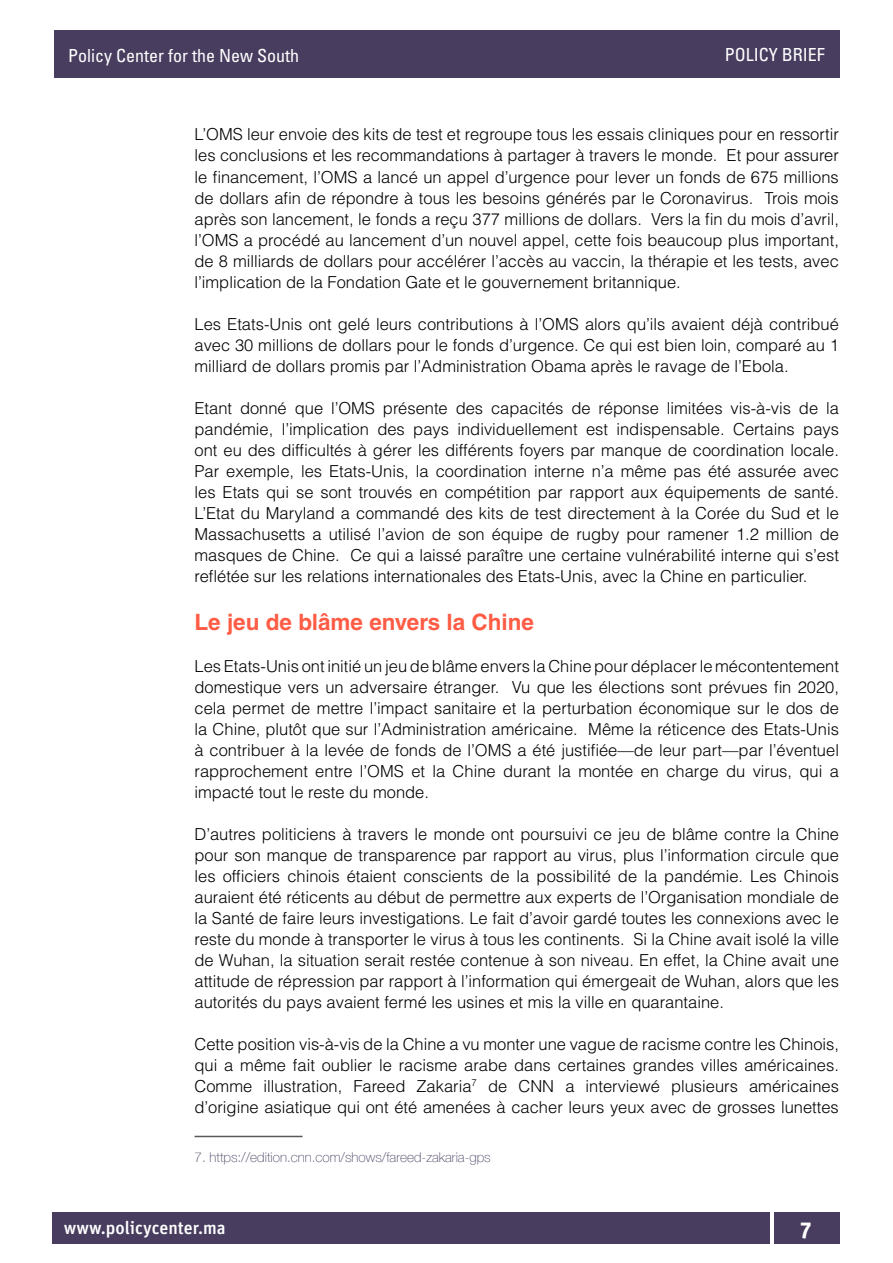
<style>
.page{position:relative;width:893px;height:1263px;background:#fff}
.page>*{position:absolute;margin:0;border:0;box-sizing:border-box;transform-origin:0 0}
.t1{font:700 22.5px "Helvetica LT Std";color:#ff5c45}
.t2{font:700 22.5px "Unit Pro";color:#fff}
.t3{font:condensed 18px "Univers LT Std";color:#fff}
.t4{font:500 18px "Unit Pro";color:#fff}
.t5{font:300 16.5px/21px "Helvetica LT Std";color:#000;text-align:justify}
.t6{font:100 13.5px "Helvetica Neue LT Com";color:#483d5f}
</style>
<div class="page">
<div style="left:52px;top:1212px;width:718px;height:31px;background:#483d5f"></div>
<div style="left:774px;top:1212px;width:65px;height:31px;background:#483d5f"></div>
<div style="left:54px;top:30px;width:785px;height:48px;background:#483d5f"></div>
<hr style="left:195px;top:1136px;width:108px;height:1px;background:#58585c">
<p class="t3" style="left:68px;top:44px;width:232px">Policy Center for the New South</p>
<p class="t3" style="left:725px;top:43px;width:102px">POLICY BRIEF</p>
<p class="t5" style="left:195px;top:124px;width:646px">L’OMS leur envoie des kits de test et regroupe tous les essais cliniques pour en ressortir les conclusions et les recommandations à partager à travers le monde. Et pour assurer le financement, l’OMS a lancé un appel d’urgence pour lever un fonds de 675 millions de dollars afin de répondre à tous les besoins générés par le Coronavirus. Trois mois après son lancement, le fonds a reçu 377 millions de dollars. Vers la fin du mois d’avril, l’OMS a procédé au lancement d’un nouvel appel, cette fois beaucoup plus important, de 8 milliards de dollars pour accélérer l’accès au vaccin, la thérapie et les tests, avec l’implication de la Fondation Gate et le gouvernement britannique.</p>
<p class="t5" style="left:195px;top:313px;width:646px">Les Etats-Unis ont gelé leurs contributions à l’OMS alors qu’ils avaient déjà contribué avec 30 millions de dollars pour le fonds d’urgence. Ce qui est bien loin, comparé au 1 milliard de dollars promis par l’Administration Obama après le ravage de l’Ebola.</p>
<p class="t5" style="left:195px;top:397px;width:646px">Etant donné que l’OMS présente des capacités de réponse limitées vis-à-vis de la pandémie, l’implication des pays individuellement est indispensable. Certains pays ont eu des difficultés à gérer les différents foyers par manque de coordination locale.<br>Par exemple, les Etats-Unis, la coordination interne n’a même pas été assurée avec les Etats qui se sont trouvés en compétition par rapport aux équipements de santé.<br>L’Etat du Maryland a commandé des kits de test directement à la Corée du Sud et le Massachusetts a utilisé l’avion de son équipe de rugby pour ramener 1.2 million de masques de Chine. Ce qui a laissé paraître une certaine vulnérabilité interne qui s’est reflétée sur les relations internationales des Etats-Unis, avec la Chine en particulier.</p>
<h1 class="t1" style="left:195px;top:608px;width:341px">Le jeu de blâme envers la Chine</h1>
<p class="t5" style="left:195px;top:655px;width:646px">Les Etats-Unis ont initié un jeu de blâme envers la Chine pour déplacer le mécontentement domestique vers un adversaire étranger. Vu que les élections sont prévues fin 2020, cela permet de mettre l’impact sanitaire et la perturbation économique sur le dos de la Chine, plutôt que sur l’Administration américaine. Même la réticence des Etats-Unis à contribuer à la levée de fonds de l’OMS a été justifiée—de leur part—par l’éventuel rapprochement entre l’OMS et la Chine durant la montée en charge du virus, qui a impacté tout le reste du monde.</p>
<p class="t5" style="left:195px;top:823px;width:646px">D’autres politiciens à travers le monde ont poursuivi ce jeu de blâme contre la Chine pour son manque de transparence par rapport au virus, plus l’information circule que les officiers chinois étaient conscients de la possibilité de la pandémie. Les Chinois auraient été réticents au début de permettre aux experts de l’Organisation mondiale de la Santé de faire leurs investigations. Le fait d’avoir gardé toutes les connexions avec le reste du monde à transporter le virus à tous les continents. Si la Chine avait isolé la ville de Wuhan, la situation serait restée contenue à son niveau. En effet, la Chine avait une attitude de répression par rapport à l’information qui émergeait de Wuhan, alors que les autorités du pays avaient fermé les usines et mis la ville en quarantaine.</p>
<p class="t5" style="left:195px;top:1033px;width:646px">Cette position vis-à-vis de la Chine a vu monter une vague de racisme contre les Chinois, qui a même fait oublier le racisme arabe dans certaines grandes villes américaines.<br>Comme illustration, Fareed Zakaria<sup>7</sup> de CNN a interviewé plusieurs américaines d’origine asiatique qui ont été amenées à cacher leurs yeux avec de grosses lunettes</p>
<p class="t6" style="left:195px;top:1149px;width:298px">7. https://edition.cnn.com/shows/fareed-zakaria-gps</p>
<p class="t4" style="left:64px;top:1216px;width:164px">www.policycenter.ma</p>
<h1 class="t2" style="left:800px;top:1214px;width:13px">7</h1>
</div>
